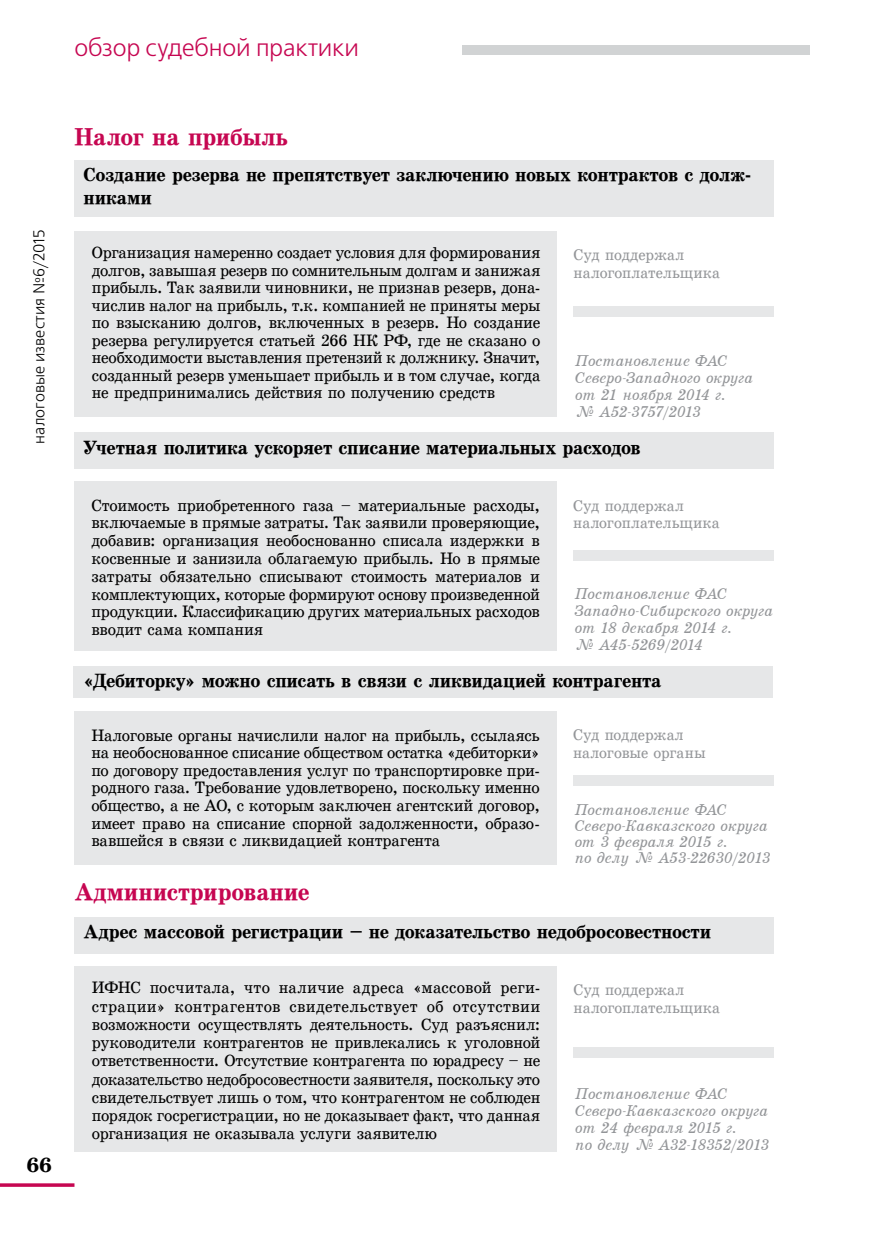
<style>
.page{position:relative;width:874px;height:1241px;background:#fff}
.page>*{position:absolute;margin:0;border:0;box-sizing:border-box;transform-origin:0 0}
.t1{font:700 24.5px "School Book Cyr";letter-spacing:-.01em;color:#c60651;scale:.95 1}
.t2{font:24.5px "Free Set C";letter-spacing:-.01em;color:#c60651}
.t3{font:700 21px "School Book Cyr";color:#000}
.t4{font:700 19.25px/22.8px "School Book Cyr";letter-spacing:-.015em;color:#000;scale:.95 1}
.t5{font:16.62px/17.5px "School Book Cyr";letter-spacing:-.01em;color:#000;text-align:justify;scale:.95 1}
.t6{font:italic 15.75px/17px "School Book Cyr";letter-spacing:-.005em;color:#939598;scale:.95 1}
.t7{font:15.75px/18px "School Book Cyr";color:#939598;scale:.95 1}
.t8{font:15.75px "Free Set C";letter-spacing:.005em;color:#000}
</style>
<div class="page">
<div style="left:461px;top:45px;width:348px;height:10px;background:#d1d3d4"></div>
<div style="left:74px;top:160px;width:699px;height:56px;background:#e6e7e8"></div>
<div style="left:74px;top:231px;width:483px;height:185px;background:#e6e7e8"></div>
<div style="left:573px;top:307px;width:200px;height:10px;background:#e6e7e8"></div>
<div style="left:74px;top:432px;width:699px;height:37px;background:#e6e7e8"></div>
<div style="left:74px;top:481px;width:482px;height:170px;background:#e6e7e8"></div>
<div style="left:573px;top:550px;width:200px;height:10px;background:#e6e7e8"></div>
<div style="left:74px;top:666px;width:699px;height:31px;background:#e6e7e8"></div>
<div style="left:74px;top:711px;width:482px;height:153px;background:#e6e7e8"></div>
<div style="left:572px;top:775px;width:201px;height:10px;background:#e6e7e8"></div>
<div style="left:74px;top:916px;width:699px;height:37px;background:#e6e7e8"></div>
<div style="left:74px;top:965px;width:483px;height:186px;background:#e6e7e8"></div>
<div style="left:573px;top:1047px;width:200px;height:10px;background:#e6e7e8"></div>
<svg style="left:0;top:1183px;width:75px;height:4px"></svg>
<hr style="left:0;top:1183px;width:74px;height:3px;background:#c60651">
<h1 class="t2" style="left:74px;top:35px;width:286px">обзор судебной практики</h1>
<p class="t8" style="left:31px;top:443px;width:216px;rotate:-90deg">налоговые известия №6/2015</p>
<p class="t3" style="left:27px;top:1152px;width:26px">66</p>
<h1 class="t1" style="left:74px;top:123px;width:226px">Налог на прибыль</h1>
<p class="t4" style="left:84px;top:163px;width:704px">Создание резерва не препятствует заключению новых контрактов с долж&shy;никами</p>
<p class="t5" style="left:92px;top:243px;width:473px">Организация намеренно создает условия для формирования долгов, завышая резерв по сомнительным долгам и занижая прибыль. Так заявили чиновники, не признав резерв, дона&shy;числив налог на прибыль, т.к. компанией не приняты меры по взысканию долгов, включенных в резерв. Но создание резерва регулируется статьей 266 НК РФ, где не сказано о необходимости выставления претензий к должнику. Значит, созданный резерв уменьшает прибыль и в том случае, когда не предпринимались действия по получению средств</p>
<p class="t7" style="left:573px;top:245px;width:155px">Суд поддержал налогоплательщика</p>
<p class="t6" style="left:575px;top:352px;width:189px">Постановление ФАС<br>Северо-Западного округа от 21 ноября 2014 г.<br>№ А52-3757/2013</p>
<p class="t4" style="left:83px;top:435px;width:588px">Учетная политика ускоряет списание материальных расходов</p>
<p class="t5" style="left:91px;top:496px;width:473px">Стоимость приобретенного газа – материальные расходы, включаемые в прямые затраты. Так заявили проверяющие, добавив: организация необоснованно списала издержки в косвенные и занизила облагаемую прибыль. Но в прямые затраты обязательно списывают стоимость материалов и комплектующих, которые формируют основу произведенной продукции. Классификацию других материальных расходов вводит сама компания</p>
<p class="t7" style="left:573px;top:496px;width:155px">Суд поддержал налогоплательщика</p>
<p class="t6" style="left:574px;top:584px;width:210px">Постановление ФАС<br>Западно-Сибирского округа от 18 декабря 2014 г.<br>№ А45-5269/2014</p>
<p class="t4" style="left:83px;top:669px;width:610px">«Дебиторку» можно списать в связи с ликвидацией контрагента</p>
<p class="t5" style="left:91px;top:725px;width:473px">Налоговые органы начислили налог на прибыль, ссылаясь на необоснованное списание обществом остатка «дебиторки» по договору предоставления услуг по транспортировке при&shy;родного газа. Требование удовлетворено, поскольку именно общество, а не АО, с которым заключен агентский договор, имеет право на списание спорной задолженности, образо&shy;вавшейся в связи с ликвидацией контрагента</p>
<p class="t7" style="left:572px;top:725px;width:141px">Суд поддержал налоговые органы</p>
<p class="t6" style="left:574px;top:801px;width:207px;line-height:16.1px">Постановление ФАС<br>Северо-Кавказского округа от 3 февраля 2015 г.<br>по делу № А53-22630/2013</p>
<h1 class="t1" style="left:75px;top:876px;width:249px">Администрирование</h1>
<p class="t4" style="left:84px;top:919px;width:661px">Адрес массовой регистрации – не доказательство недобросовестности</p>
<p class="t5" style="left:92px;top:978px;width:473px;line-height:18.2px">ИФНС посчитала, что наличие адреса «массовой реги&shy;страции» контрагентов свидетельствует об отсутствии возможности осуществлять деятельность. Суд разъяснил: руководители контрагентов не привлекались к уголовной ответственности. Отсутствие контрагента по юрадресу – не доказательство недобросовестности заявителя, поскольку это свидетельствует лишь о том, что контрагентом не соблюден порядок госрегистрации, но не доказывает факт, что данная организация не оказывала услуги заявителю</p>
<p class="t7" style="left:573px;top:980px;width:155px">Суд поддержал налогоплательщика</p>
<p class="t6" style="left:575px;top:1084px;width:205px">Постановление ФАС<br>Северо-Кавказского округа от 24 февраля 2015 г.<br>по делу № А32-18352/2013</p>
</div>
